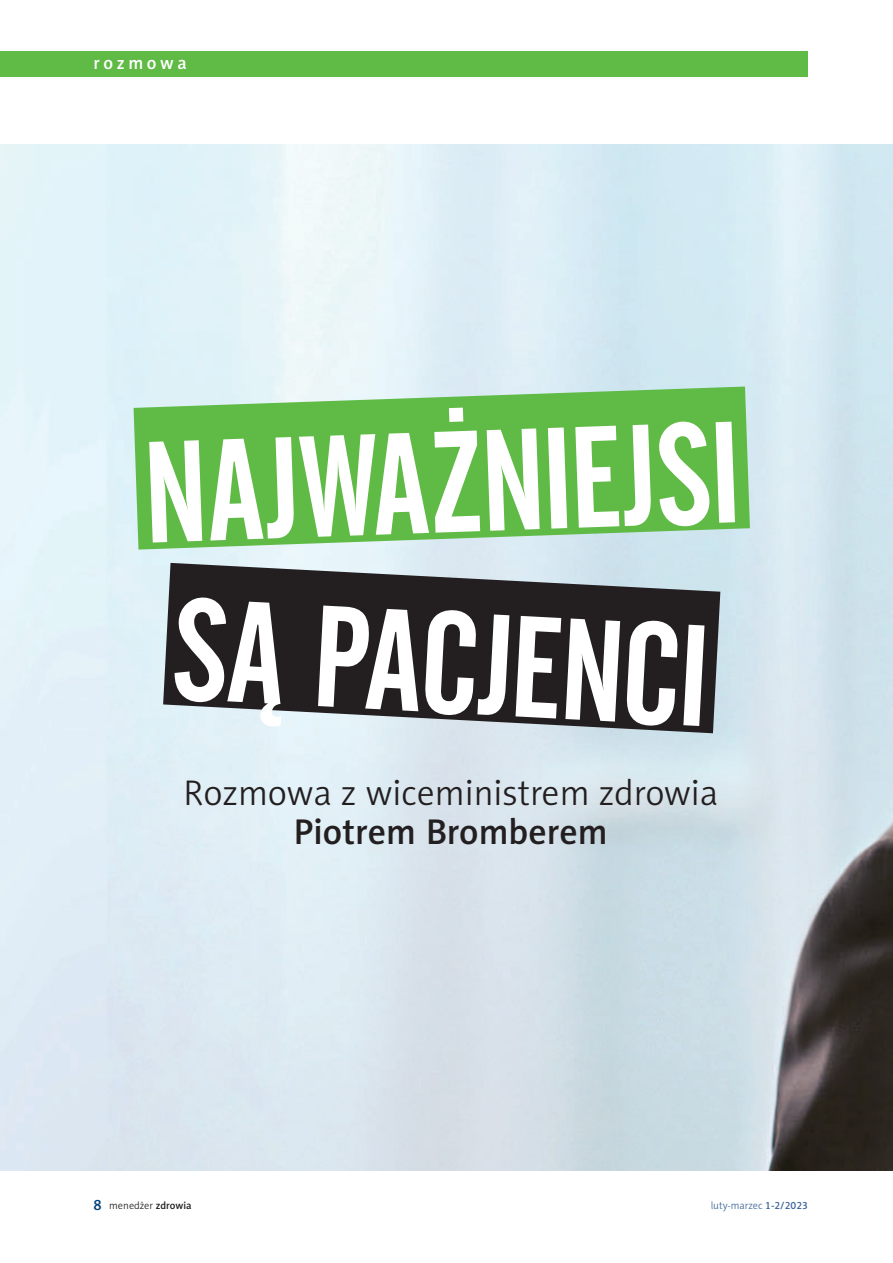
<style>
.page{position:relative;width:893px;height:1263px;background:#fff}
.page>*{position:absolute;margin:0;border:0;box-sizing:border-box;transform-origin:0 0}
.Cover_tytul{font:142.5px "Alternate Gothic No 2 EU Normal";color:#fff}
.Nadtytul{font:36px/39px "Naomi Sans EFN Light";color:#231f20;text-align:center}
.Belka_lewa{font:18px "Naomi Sans EFN Medium";letter-spacing:.2em;color:#fff}
.t1{font:10.5px "Naomi Sans EFN Light";color:#3d6799}
.t2{font:10.5px "Naomi Sans EFN Light";color:#231f20}
.s1{font-family:"Naomi Sans EFN Medium"}
.s2{font-family:"Naomi Sans EFN Medium";font-size:15px;color:#004279}
</style>
<div class="page">
<img style="left:0;top:594px;width:893px;height:576px">
<svg style="left:163px;top:594px;width:557px;height:139px;background:#373537"></svg>
<img style="left:0;top:51px;width:893px;height:543px">
<p class="Belka_lewa" style="left:94px;top:52px;width:95px">rozmowa</p>
<p class="Cover_tytul" style="left:140px;top:414px;width:600px;rotate:-2deg">NAJWAŻNIEJSI</p>
<p class="Cover_tytul" style="left:177px;top:570px;width:539px;rotate:3deg">SĄ PACJENCI</p>
<p class="Nadtytul" style="left:183px;top:773px;width:536px">Rozmowa z wiceministrem zdrowia<br><span class="s1">Piotrem Bromberem</span></p>
<p class="t2" style="left:94px;top:1199px;width:100px"><span class="s2">8</span> menedżer <span class="s1">zdrowia</span></p>
<p class="t1" style="left:711px;top:1199px;width:99px">luty-marzec <span class="s1">1-2/2023</span></p>
</div>
